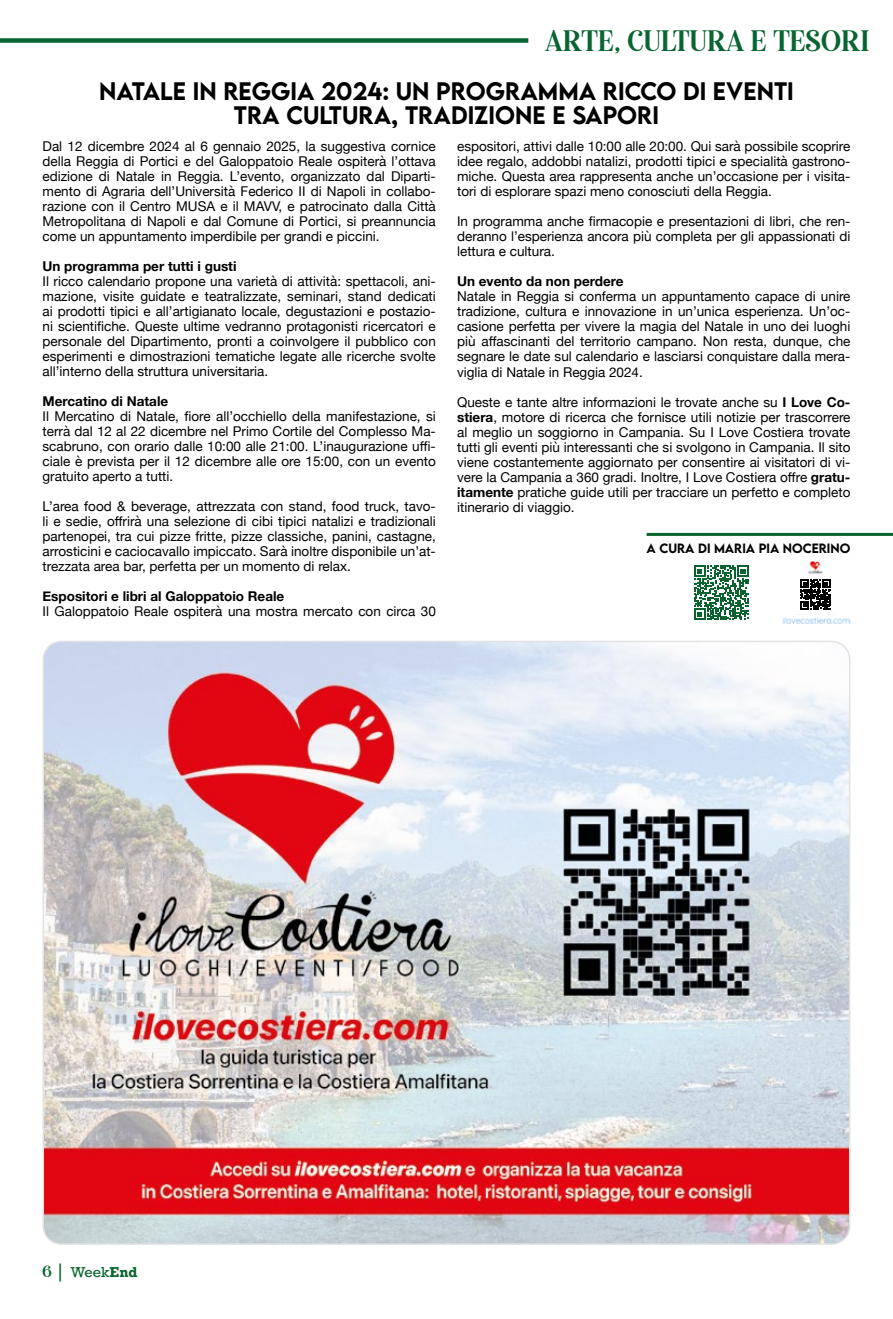
<style>
.page{position:relative;width:893px;height:1319px;background:#fff}
.page>*{position:absolute;margin:0;border:0;box-sizing:border-box;transform-origin:0 0}
.t1{font:33px "Mandalika DEMO";color:#086531}
.t2{font:500 22.5px "LEMONMILK";color:#000}
.t3{font:13.5px/15px "Helvetica Neue";color:#000;text-align:justify}
.t4{font:700 13.5px "Helvetica Neue";color:#000}
.t5{font:13.5px "Rockwell";color:#09642e}
.t6{font:500 12px "LEMONMILK";color:#000}
.s1{font-weight:700}
.s2{font-family:"Mandalika DEMO";font-size:18px}
.s3{font-size:18px}
</style>
<div class="page">
<div style="left:0;top:38px;width:528px;height:5px;background:#086531"></div>
<svg style="left:694px;top:565px;width:55px;height:55px"></svg>
<img style="left:782px;top:561px;width:68px;height:63px">
<svg style="left:796px;top:575px;width:39px;height:38px"></svg>
<svg style="left:801px;top:579px;width:29px;height:30px"></svg>
<hr style="left:647px;top:533px;width:246px;height:3px;background:#09642e">
<img style="left:43px;top:643px;width:807px;height:600px">
<h1 class="t1" style="left:545px;top:21px;width:325px">ARTE, CULTURA E TESORI</h1>
<h2 class="t2" style="left:99px;top:76px;width:59px">NATALE</h2>
<h2 class="t2" style="left:193px;top:76px;width:332px">IN REGGIA 2024: UN PROGRAMMA</h2>
<h2 class="t2" style="left:603px;top:76px;width:40px">RICCO</h2>
<h2 class="t2" style="left:683px;top:76px;width:46px">DI EVEN</h2>
<h2 class="t2" style="left:774px;top:76px;width:21px">TI</h2>
<h2 class="t2" style="left:234px;top:100px;width:126px">TRA CULTURA</h2>
<h2 class="t2" style="left:391px;top:100px;width:44px">, TRAD</h2>
<h2 class="t2" style="left:468px;top:100px;width:45px">IZIONE</h2>
<h2 class="t2" style="left:552px;top:100px;width:108px">E SAPORI</h2>
<p class="t3" style="left:43px;top:140px;width:395px">Dal 12 dicembre 2024 al 6 gennaio 2025, la suggestiva cornice della Reggia di Portici e del Galoppatoio Reale ospiterà l’ottava edizione di Natale in Reggia. L’evento, organizzato dal Diparti&shy;mento di Agraria dell’Università Federico II di Napoli in collabo&shy;razione con il Centro MUSA e il MAVV, e patrocinato dalla Città Metropolitana di Napoli e dal Comune di Portici, si preannuncia come un appuntamento imperdibile per grandi e piccini.</p>
<p class="t4" style="left:43px;top:256px;width:195px">Un programma per tutti i gusti</p>
<p class="t3" style="left:43px;top:275px;width:395px">Il ricco calendario propone una varietà di attività: spettacoli, ani&shy;mazione, visite guidate e teatralizzate, seminari, stand dedicati ai prodotti tipici e all’artigianato locale, degustazioni e postazio&shy;ni scientifiche. Queste ultime vedranno protagonisti ricercatori e personale del Dipartimento, pronti a coinvolgere il pubblico con esperimenti e dimostrazioni tematiche legate alle ricerche svolte all’interno della struttura universitaria.</p>
<p class="t4" style="left:43px;top:391px;width:127px">Mercatino di Natale</p>
<p class="t3" style="left:43px;top:409px;width:395px">Il Mercatino di Natale, fiore all’occhiello della manifestazione, si terrà dal 12 al 22 dicembre nel Primo Cortile del Complesso Ma&shy;scabruno, con orario dalle 10:00 alle 21:00. L’inaugurazione uffi&shy;ciale è prevista per il 12 dicembre alle ore 15:00, con un evento gratuito aperto a tutti.</p>
<p class="t3" style="left:43px;top:499px;width:395px">L’area food &amp; beverage, attrezzata con stand, food truck, tavo&shy;li e sedie, offrirà una selezione di cibi tipici natalizi e tradizionali partenopei, tra cui pizze fritte, pizze classiche, panini, castagne, arrosticini e caciocavallo impiccato. Sarà inoltre disponibile un’at&shy;trezzata area bar, perfetta per un momento di relax.</p>
<p class="t4" style="left:43px;top:586px;width:243px">Espositori e libri al Galoppatoio Reale</p>
<p class="t3" style="left:43px;top:604px;width:395px">Il Galoppatoio Reale ospiterà una mostra mercato con circa 30</p>
<p class="t3" style="left:457px;top:140px;width:395px">espositori, attivi dalle 10:00 alle 20:00. Qui sarà possibile scoprire idee regalo, addobbi natalizi, prodotti tipici e specialità gastrono&shy;miche. Questa area rappresenta anche un’occasione per i visita&shy;tori di esplorare spazi meno conosciuti della Reggia.</p>
<p class="t3" style="left:457px;top:215px;width:395px">In programma anche firmacopie e presentazioni di libri, che ren&shy;deranno l’esperienza ancora più completa per gli appassionati di lettura e cultura.</p>
<p class="t4" style="left:457px;top:271px;width:168px">Un evento da non perdere</p>
<p class="t3" style="left:457px;top:290px;width:395px">Natale in Reggia si conferma un appuntamento capace di unire tradizione, cultura e innovazione in un’unica esperienza. Un’oc&shy;casione perfetta per vivere la magia del Natale in uno dei luoghi più affascinanti del territorio campano. Non resta, dunque, che segnare le date sul calendario e lasciarsi conquistare dalla mera&shy;viglia di Natale in Reggia 2024.</p>
<p class="t3" style="left:457px;top:395px;width:395px">Queste e tante altre informazioni le trovate anche su <span class="s1">I Love Co&shy;stiera</span>, motore di ricerca che fornisce utili notizie per trascorrere al meglio un soggiorno in Campania. Su I Love Costiera trovate tutti gli eventi più interessanti che si svolgono in Campania. Il sito viene costantemente aggiornato per consentire ai visitatori di vi&shy;vere la Campania a 360 gradi. Inoltre, I Love Costiera offre <span class="s1">gratu&shy;itamente</span> pratiche guide utili per tracciare un perfetto e completo itinerario di viaggio.</p>
<p class="t6" style="left:647px;top:540px;width:23px">A CURA</p>
<p class="t6" style="left:698px;top:540px;width:154px">DI MARIA PIA NOCERINO</p>
<p class="t5" style="left:43px;top:1263px;width:96px"><span class="s2">6</span> <span class="s3">|</span> Week<span class="s1">End</span></p>
</div>
